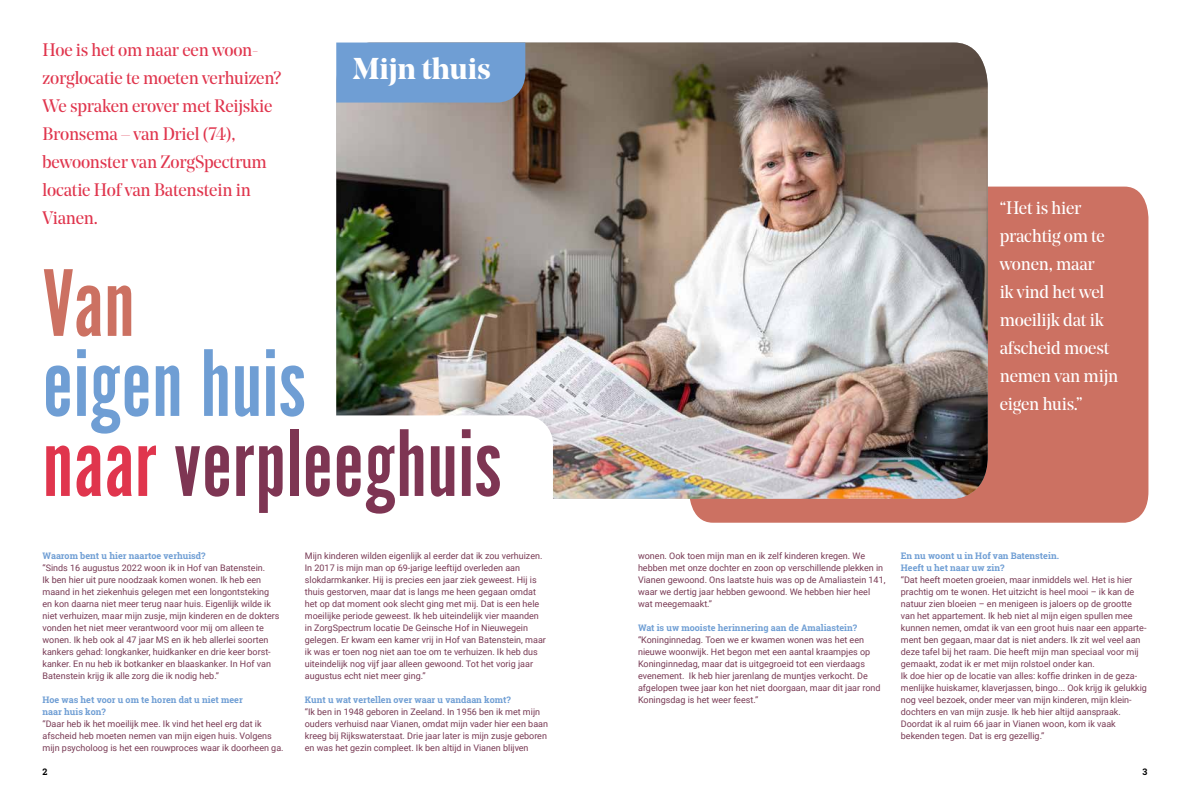
<style>
.page{position:relative;width:1191px;height:794px;background:#fff}
.page>*{position:absolute;margin:0;border:0;box-sizing:border-box;transform-origin:0 0}
.t1{font:100px/80px "Alternate Got No 1 D";color:#7e3553}
.t2{font:100px "Alternate Got No 1 D";color:#cc7162}
.t3{font:700 30px "Noe Display";color:#fff}
.t4{font:18px/28px "Noe Display";letter-spacing:-.01em;color:#e0354d}
.t5{font:18px/28px "Noe Display";letter-spacing:-.01em;color:#fff}
.t6{font:9px/12px "Roboto";color:#783a54}
.t7{font:700 9px/12px "Roboto Slab";color:#6f9ed4}
.t8{font:700 9px "Roboto Slab";color:#000}
.s1{color:#6f9ed4}
.s2{color:#e0354d}
</style>
<div class="page">
<div style="left:690px;top:187px;width:458px;height:336px;background:#cc7162"></div>
<img style="left:336px;top:43px;width:651px;height:456px">
<svg style="left:336px;top:415px;width:217px;height:84px"></svg>
<div style="left:336px;top:43px;width:189px;height:60px;background:#6f9ed4"></div>
<h3 class="t4" style="left:43px;top:36px;width:240px">Hoe is het om naar een woon&shy;zorglocatie te moeten verhuizen?<br>We spraken erover met Reijskie<br>Bronsema – van Driel (74), bewoonster van ZorgSpectrum locatie Hof van Batenstein in<br>Vianen.</h3>
<h2 class="t3" style="left:353px;top:49px;width:139px">Mijn thuis</h2>
<h1 class="t2" style="left:43px;top:250px;width:94px">Van</h1>
<h1 class="t1" style="left:43px;top:345px;width:460px"><span class="s1">eigen huis<br></span><span class="s2">naar</span> verpleeghuis</h1>
<p class="t7" style="left:43px;top:549px;width:164px">Waarom bent u hier naartoe verhuisd?</p>
<p class="t6" style="left:43px;top:561px;width:238px">“Sinds 16 augustus 2022 woon ik in Hof van Batenstein.<br>Ik ben hier uit pure noodzaak komen wonen. Ik heb een maand in het ziekenhuis gelegen met een longontsteking en kon daarna niet meer terug naar huis. Eigenlijk wilde ik niet verhuizen, maar mijn zusje, mijn kinderen en de dokters vonden het niet meer verantwoord voor mij om alleen te wonen. Ik heb ook al 47 jaar MS en ik heb allerlei soorten kankers gehad: longkanker, huidkanker en drie keer borst&shy;kanker. En nu heb ik botkanker en blaaskanker. In Hof van Batenstein krijg ik alle zorg die ik nodig heb.”</p>
<p class="t7" style="left:43px;top:693px;width:202px">Hoe was het voor u om te horen dat u niet meer naar huis kon?</p>
<p class="t6" style="left:43px;top:717px;width:243px">“Daar heb ik het moeilijk mee. Ik vind het heel erg dat ik afscheid heb moeten nemen van mijn eigen huis. Volgens mijn psycholoog is het een rouwproces waar ik doorheen ga.</p>
<p class="t6" style="left:305px;top:549px;width:243px">Mijn kinderen wilden eigenlijk al eerder dat ik zou verhuizen.<br>In 2017 is mijn man op 69-jarige leeftijd overleden aan slokdarmkanker. Hij is precies een jaar ziek geweest. Hij is thuis gestorven, maar dat is langs me heen gegaan omdat het op dat moment ook slecht ging met mij. Dat is een hele moeilijke periode geweest. Ik heb uiteindelijk vier maanden in ZorgSpectrum locatie De Geinsche Hof in Nieuwegein gelegen. Er kwam een kamer vrij in Hof van Batenstein, maar ik was er toen nog niet aan toe om te verhuizen. Ik heb dus uiteindelijk nog vijf jaar alleen gewoond. Tot het vorig jaar augustus echt niet meer ging.”</p>
<p class="t7" style="left:305px;top:693px;width:207px">Kunt u wat vertellen over waar u vandaan komt?</p>
<p class="t6" style="left:305px;top:705px;width:245px">“Ik ben in 1948 geboren in Zeeland. In 1956 ben ik met mijn ouders verhuisd naar Vianen, omdat mijn vader hier een baan kreeg bij Rijkswaterstaat. Drie jaar later is mijn zusje geboren en was het gezin compleet. Ik ben altijd in Vianen blijven</p>
<h3 class="t5" style="left:999px;top:194px;width:120px">“Het is hier prachtig om te wonen, maar<br>ik vind het wel moeilijk dat ik afscheid moest nemen van mijn eigen huis.”</h3>
<p class="t6" style="left:638px;top:549px;width:249px">wonen. Ook toen mijn man en ik zelf kinderen kregen. We hebben met onze dochter en zoon op verschillende plekken in Vianen gewoond. Ons laatste huis was op de Amaliastein 141, waar we dertig jaar hebben gewoond. We hebben hier heel wat meegemaakt.”</p>
<p class="t7" style="left:638px;top:621px;width:221px">Wat is uw mooiste herinnering aan de Amaliastein?</p>
<p class="t6" style="left:638px;top:633px;width:244px">“Koninginnedag. Toen we er kwamen wonen was het een nieuwe woonwijk. Het begon met een aantal kraampjes op Koninginnedag, maar dat is uitgegroeid tot een vierdaags evenement. Ik heb hier jarenlang de muntjes verkocht. De afgelopen twee jaar kon het niet doorgaan, maar dit jaar rond Koningsdag is het weer feest.”</p>
<p class="t7" style="left:901px;top:549px;width:160px">En nu woont u in Hof van Batenstein.<br>Heeft u het naar uw zin?</p>
<p class="t6" style="left:901px;top:573px;width:248px">“Dat heeft moeten groeien, maar inmiddels wel. Het is hier prachtig om te wonen. Het uitzicht is heel mooi – ik kan de natuur zien bloeien – en menigeen is jaloers op de grootte van het appartement. Ik heb niet al mijn eigen spullen mee kunnen nemen, omdat ik van een groot huis naar een apparte&shy;ment ben gegaan, maar dat is niet anders. Ik zit wel veel aan deze tafel bij het raam. Die heeft mijn man speciaal voor mij gemaakt, zodat ik er met mijn rolstoel onder kan.<br>Ik doe hier op de locatie van alles: koffie drinken in de geza&shy;menlijke huiskamer, klaverjassen, bingo... Ook krijg ik gelukkig nog veel bezoek, onder meer van mijn kinderen, mijn klein&shy;dochters en van mijn zusje. Ik heb hier altijd aanspraak.<br>Doordat ik al ruim 66 jaar in Vianen woon, kom ik vaak bekenden tegen. Dat is erg gezellig.”</p>
<p class="t8" style="left:43px;top:765px;width:6px">2</p>
<p class="t8" style="left:1142px;top:765px;width:6px">3</p>
</div>
